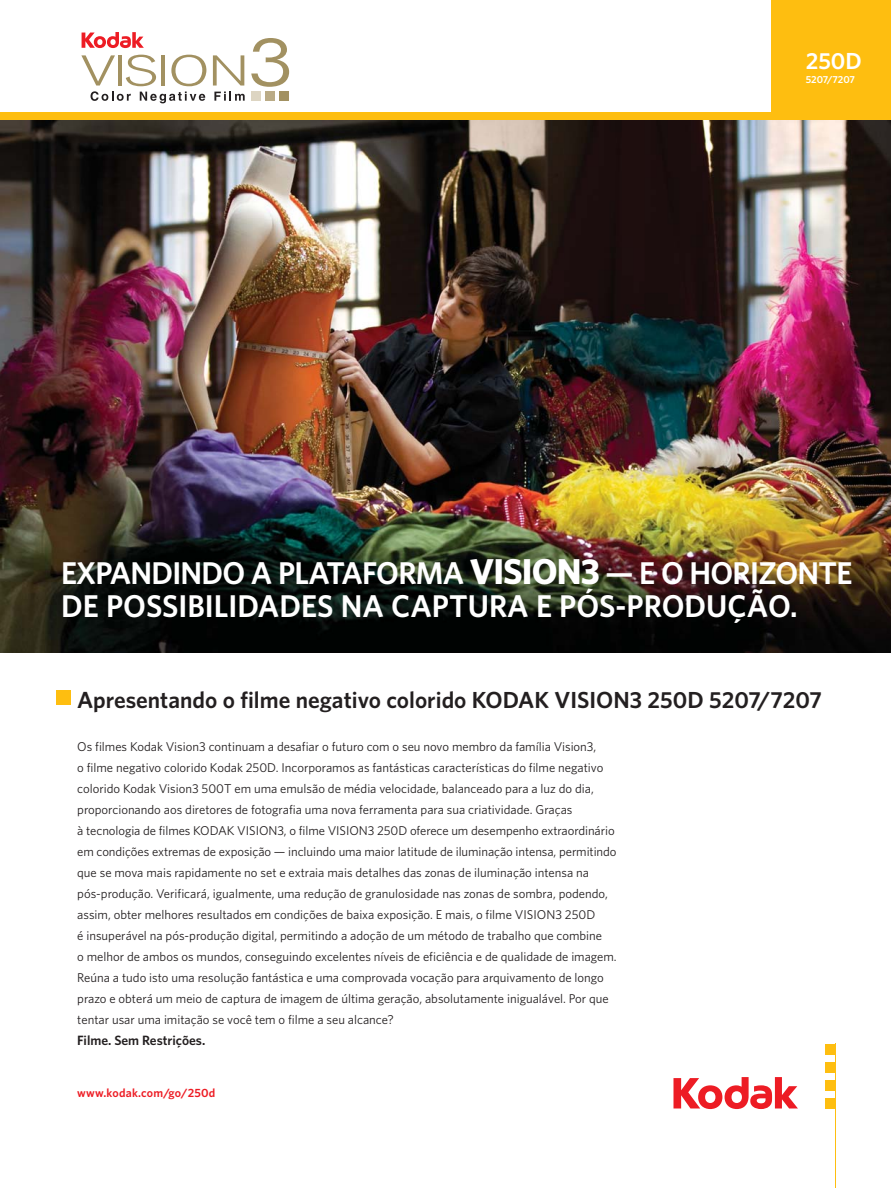
<style>
.page{position:relative;width:891px;height:1188px;background:#fff}
.page>*{position:absolute;margin:0;border:0;box-sizing:border-box;transform-origin:0 0}
.t1{font:600 31.5px/33px "Whitney";letter-spacing:-.01em;color:#fff}
.t2{font:600 23.25px "Whitney";color:#231f20}
.t3{font:600 23.25px "Whitney";color:#fff}
.t4{font:600 13.5px "Whitney";color:#231f20}
.t5{font:12.75px/21px "Whitney";color:#231f20}
.t6{font:600 12px "Whitney";letter-spacing:.02em;color:#ed1c24}
.t7{font:600 10.2px "Whitney";color:#fff}
.s1{font-weight:700;font-size:36px}
</style>
<div class="page">
<div style="left:0;top:112px;width:891px;height:21px;background:#febe10"></div>
<div style="left:771px;top:0;width:120px;height:121px;background:#febe10"></div>
<img style="left:0;top:121px;width:891px;height:532px">
<div style="left:56px;top:690px;width:15px;height:15px;background:#febe10"></div>
<svg style="left:251px;top:38px;width:38px;height:49px"></svg>
<svg style="left:214px;top:92px;width:31px;height:9px"></svg>
<div style="left:252px;top:92px;width:9px;height:9px;background:#ddd5c2"></div>
<div style="left:266px;top:92px;width:9px;height:9px;background:#baab86"></div>
<div style="left:279px;top:92px;width:9px;height:9px;background:#a29161"></div>
<svg style="left:82px;top:32px;width:62px;height:16px"></svg>
<svg style="left:81px;top:55px;width:125px;height:48px"></svg>
<svg style="left:213px;top:55px;width:31px;height:31px"></svg>
<div style="left:825px;top:1044px;width:11px;height:10px;background:#febe10"></div>
<div style="left:825px;top:1062px;width:11px;height:11px;background:#febe10"></div>
<div style="left:825px;top:1080px;width:11px;height:11px;background:#febe10"></div>
<div style="left:825px;top:1098px;width:11px;height:11px;background:#febe10"></div>
<hr style="left:835px;top:1044px;width:1px;height:144px;background:#febe10">
<svg style="left:674px;top:1077px;width:124px;height:32px"></svg>
<h2 class="t3" style="left:806px;top:52px;width:58px">250D</h2>
<p class="t7" style="left:806px;top:76px;width:51px">5207/7207</p>
<h1 class="t1" style="left:61px;top:559px;width:793px">EXPANDINDO A PLATAFORMA <span class="s1">VISION3</span> — E O HORIZONTE<br>DE POSSIBILIDADES NA CAPTURA E PÓS-PRODUÇÃO.</h1>
<h2 class="t2" style="left:77px;top:691px;width:746px">Apresentando o filme negativo colorido KODAK VISION3 250D 5207/7207</h2>
<p class="t5" style="left:77px;top:738px;width:541px">Os filmes Kodak Vision3 continuam a desafiar o futuro com o seu novo membro da família Vision3,<br>o filme negativo colorido Kodak 250D. Incorporamos as fantásticas características do filme negativo colorido Kodak Vision3 500T em uma emulsão de média velocidade, balanceado para a luz do dia, proporcionando aos diretores de fotografia uma nova ferramenta para sua criatividade. Graças<br>à tecnologia de filmes KODAK VISION3, o filme VISION3 250D oferece um desempenho extraordinário em condições extremas de exposição — incluindo uma maior latitude de iluminação intensa, permitindo que se mova mais rapidamente no set e extraia mais detalhes das zonas de iluminação intensa na pós-produção. Verificará, igualmente, uma redução de granulosidade nas zonas de sombra, podendo, assim, obter melhores resultados em condições de baixa exposição. E mais, o filme VISION3 250D<br>é insuperável na pós-produção digital, permitindo a adoção de um método de trabalho que combine<br>o melhor de ambos os mundos, conseguindo excelentes níveis de eficiência e de qualidade de imagem.<br>Reúna a tudo isto uma resolução fantástica e uma comprovada vocação para arquivamento de longo prazo e obterá um meio de captura de imagem de última geração, absolutamente inigualável. Por que tentar usar uma imitação se você tem o filme a seu alcance?</p>
<p class="t4" style="left:77px;top:1036px;width:130px">Filme. Sem Restrições.</p>
<p class="t6" style="left:77px;top:1089px;width:140px">www.kodak.com/go/250d</p>
</div>
